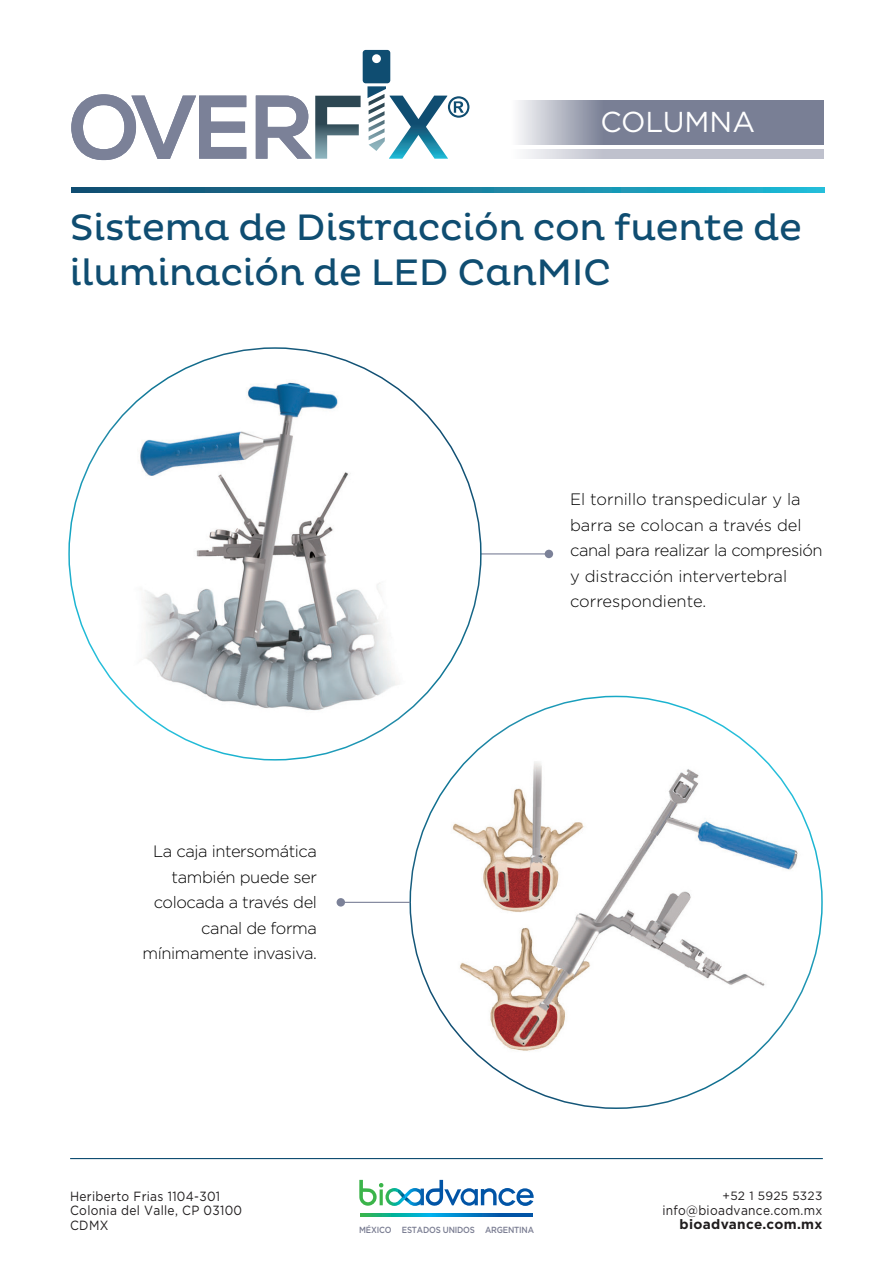
<style>
.page{position:relative;width:893px;height:1263px;background:#fff}
.page>*{position:absolute;margin:0;border:0;box-sizing:border-box;transform-origin:0 0}
.t1{font:37.5px/45px "Pluto";letter-spacing:-.01em;color:#0f4d71}
.t2{font:28.8px "Gotham";color:#fff}
.t3{font:300 16.5px/25.5px "Gotham";color:#030303}
.t4{font:300 16.5px/25.5px "Gotham";letter-spacing:-.025em;color:#030303;text-align:right}
.t5{font:700 13.65px "Gotham";letter-spacing:.025em;color:#201d1e}
.t6{font:13.35px/14.4px "Gotham";letter-spacing:.025em;color:#201d1e;scale:.9 1}
.t7{font:12px "Gotham";letter-spacing:.02em;color:#201d1e}
.t8{font:500 8.85px "Gotham";letter-spacing:-.025em;color:#7a7d92;scale:.9 1}
</style>
<div class="page">
<div style="left:495px;top:100px;width:329px;height:45px;background:#797f95"></div>
<svg style="left:71px;top:187px;width:753px;height:6px;background:#17809f"></svg>
<svg style="left:71px;top:94px;width:175px;height:66px"></svg>
<svg style="left:256px;top:50px;width:213px;height:109px"></svg>
<div style="left:495px;top:149px;width:329px;height:10px;background:#bfc1cd"></div>
<svg style="left:495px;top:100px;width:101px;height:59px;background:#d3d5dc"></svg>
<img style="left:125px;top:363px;width:296px;height:360px">
<img style="left:439px;top:751px;width:367px;height:306px">
<hr style="left:480px;top:553px;width:69px;height:1px;background:#7b8198">
<div style="left:545px;top:550px;width:8px;height:8px;background:#7b8198;border-radius:50%"></div>
<hr style="left:341px;top:902px;width:69px;height:1px;background:#7b8198">
<div style="left:337px;top:898px;width:8px;height:8px;background:#7b8198;border-radius:50%"></div>
<hr style="left:70px;top:1158px;width:753px;height:1px;background:#0f4d71">
<svg style="left:359px;top:1180px;width:175px;height:26px"></svg>
<svg style="left:360px;top:1214px;width:173px;height:2px"></svg>
<h2 class="t2" style="left:600px;top:104px;width:156px">COLUMNA</h2>
<h1 class="t1" style="left:70px;top:206px;width:734px">Sistema de Distracción con fuente de iluminación de LED CanMIC</h1>
<p class="t4" style="left:142px;top:838px;width:176px">La caja intersomática también puede ser colocada a través del canal de forma mínimamente invasiva.</p>
<p class="t3" style="left:570px;top:486px;width:254px">El tornillo transpedicular y la barra se colocan a través del canal para realizar la compresión y distracción intervertebral correspondiente.</p>
<p class="t6" style="left:70px;top:1189px;width:193px">Heriberto Frias 1104-301<br>Colonia del Valle, CP 03100<br>CDMX</p>
<p class="t7" style="left:723px;top:1188px;width:101px">+52 1 5925 5323</p>
<p class="t6" style="left:662px;top:1202px;width:179px">info@bioadvance.com.mx</p>
<p class="t8" style="left:359px;top:1224px;width:196px">MÉXICO ESTADOS UNIDOS ARGENTINA</p>
<p class="t5" style="left:679px;top:1215px;width:144px">bioadvance.com.mx</p>
</div>
